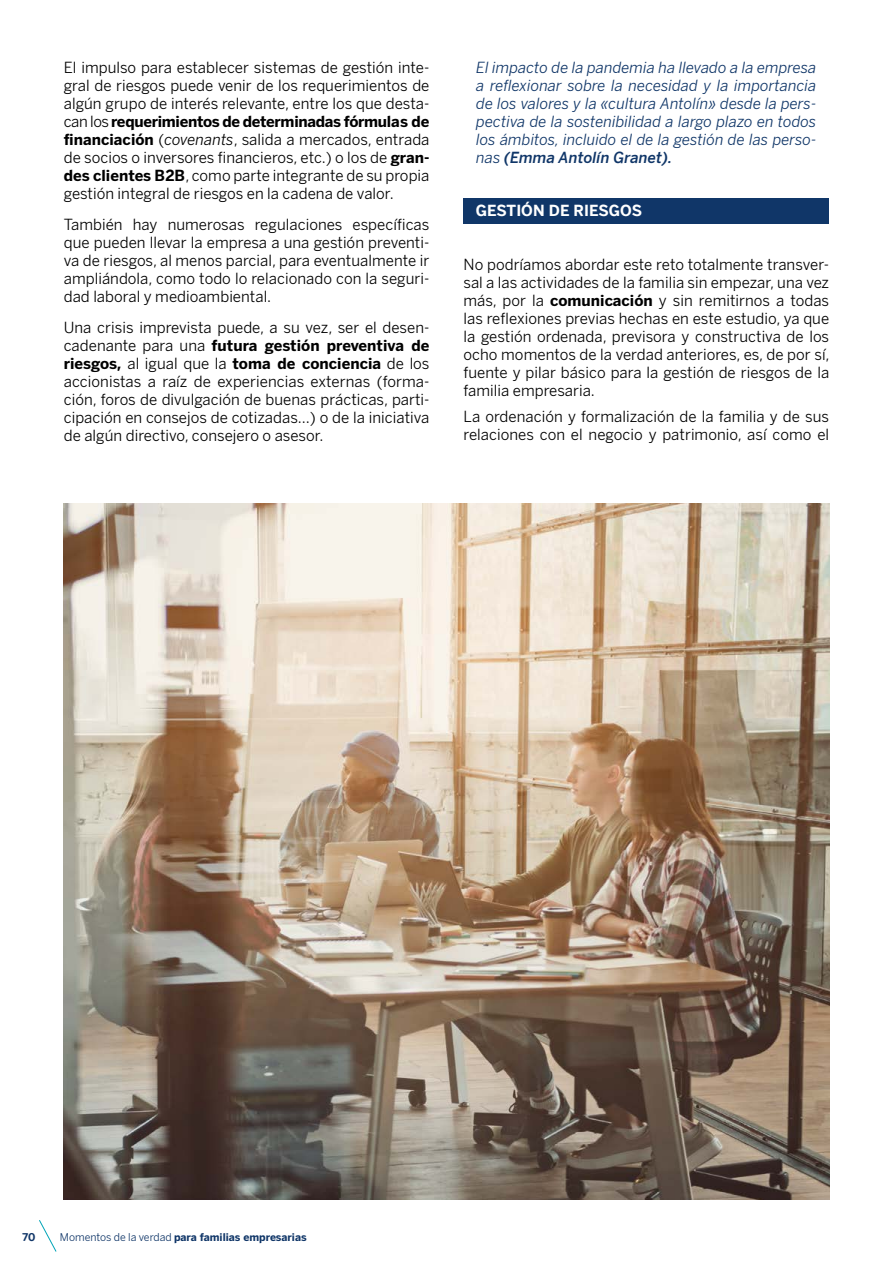
<style>
.page{position:relative;width:893px;height:1263px;background:#fff}
.page>*{position:absolute;margin:0;border:0;box-sizing:border-box;transform-origin:0 0}
.t1{font:15px/18px "BBVA Benton Sans";letter-spacing:.005em;color:#000;text-align:justify}
.t2{font:italic 15px/18px "BBVA Benton Sans";letter-spacing:.005em;color:#103668;text-align:justify}
.t3{font:700 15px "BBVA Benton Sans";letter-spacing:.005em;color:#fff}
.t4{font:700 10.5px "BBVA Benton Sans";color:#103668}
.s1{font-weight:700}
.s2{font-style:italic}
.s3{font-weight:300}
.s4{font-weight:400}
</style>
<div class="page">
<div style="left:463px;top:198px;width:366px;height:26px;background:#103668"></div>
<img style="left:64px;top:504px;width:765px;height:695px">
<svg style="left:39px;top:1220px;width:18px;height:32px"></svg>
<p class="t1" style="left:64px;top:59px;width:367px">El impulso para establecer sistemas de gestión inte&shy;gral de riesgos puede venir de los requerimientos de algún grupo de interés relevante, entre los que desta&shy;can los <span class="s1">requerimientos de determinadas fórmulas de financiación</span> (<span class="s2">covenants</span>, salida a mercados, entrada de socios o inversores financieros, etc.) o los de <span class="s1">gran&shy;des clientes B2B</span>, como parte integrante de su propia gestión integral de riesgos en la cadena de valor.</p>
<p class="t1" style="left:64px;top:216px;width:367px">También hay numerosas regulaciones específicas que pueden llevar la empresa a una gestión preventi&shy;va de riesgos, al menos parcial, para eventualmente ir ampliándola, como todo lo relacionado con la seguri&shy;dad laboral y medioambiental.</p>
<p class="t1" style="left:64px;top:319px;width:367px">Una crisis imprevista puede, a su vez, ser el desen&shy;cadenante para una <span class="s1">futura gestión preventiva de riesgos,</span> al igual que la <span class="s1">toma de conciencia</span> de los accionistas a raíz de experiencias externas (forma&shy;ción, foros de divulgación de buenas prácticas, parti&shy;cipación en consejos de cotizadas…) o de la iniciativa de algún directivo, consejero o asesor.</p>
<p class="t2" style="left:476px;top:59px;width:342px">El impacto de la pandemia ha llevado a la empresa a reflexionar sobre la necesidad y la importancia de los valores y la «cultura Antolín» desde la pers&shy;pectiva de la sostenibilidad a largo plazo en todos los ámbitos, incluido el de la gestión de las perso&shy;nas <span class="s3">(Emma Antolín Granet).</span></p>
<p class="t3" style="left:476px;top:202px;width:168px">GESTIÓN DE RIESGOS</p>
<p class="t1" style="left:463px;top:255px;width:368px">No podríamos abordar este reto totalmente transver&shy;sal a las actividades de la familia sin empezar, una vez más, por la <span class="s1">comunicación</span> y sin remitirnos a todas las reflexiones previas hechas en este estudio, ya que la gestión ordenada, previsora y constructiva de los ocho momentos de la verdad anteriores, es, de por sí, fuente y pilar básico para la gestión de riesgos de la familia empresaria.</p>
<p class="t1" style="left:463px;top:408px;width:367px">La ordenación y formalización de la familia y de sus relaciones con el negocio y patrimonio, así como el</p>
<p class="t4" style="left:23px;top:1230px;width:14px">70</p>
<p class="t4" style="left:60px;top:1230px;width:248px"><span class="s4">Momentos de la verdad</span> para familias empresarias</p>
</div>
